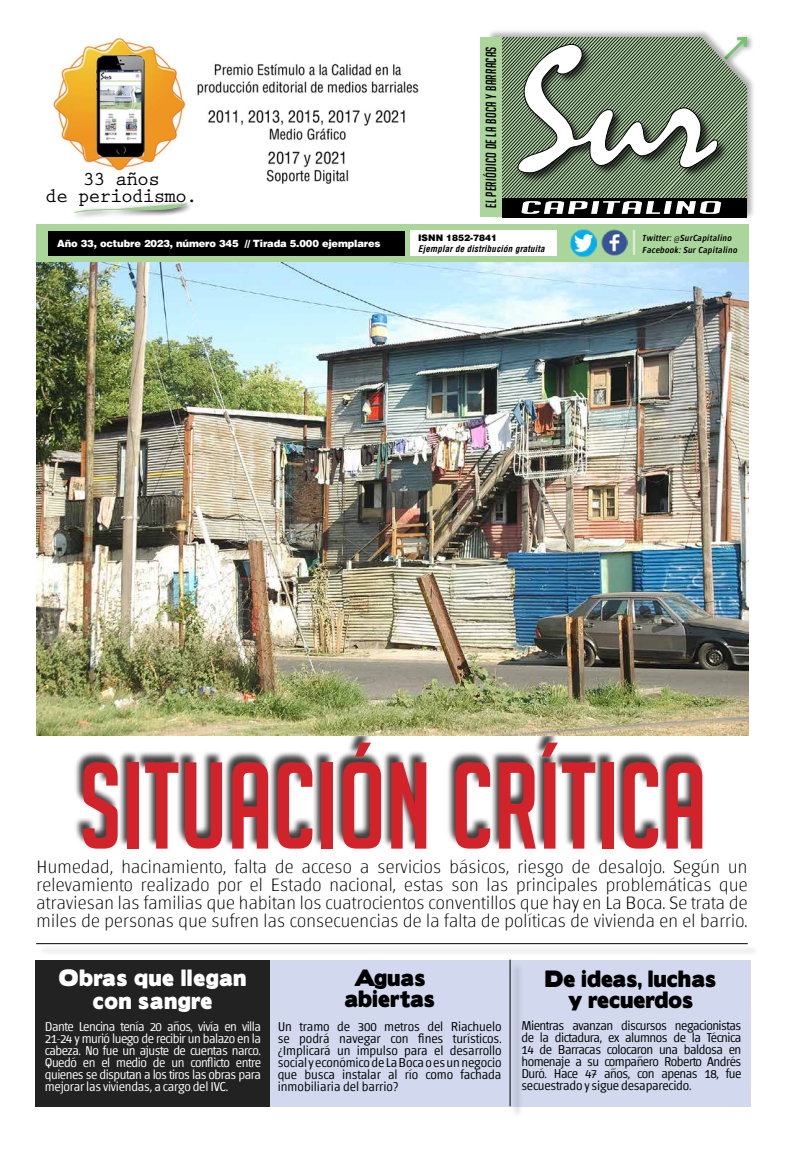
<style>
.page{position:relative;width:796px;height:1163px;background:#fff}
.page>*{position:absolute;margin:0;border:0;box-sizing:border-box;transform-origin:0 0}
.t1{font:120px "Big Noodle Titling";color:#d2232a}
.t2{font:26px "Tahoma";color:#e1eedc}
.t3{font:21px/21px "Boris Black Bloxx";letter-spacing:.02em;color:#000;text-align:center;scale:.95 1}
.t4{font:21px/23px "Boris Black Bloxx";letter-spacing:.04em;color:#fff;text-align:center;scale:.95 1}
.t5{font:700 20px/16.9px "Prestige Elite Std";letter-spacing:-.06em;color:#000;text-align:center}
.t6{font:100 18px/18px "Chaco";letter-spacing:-.02em;color:#000;text-align:justify;scale:1.07 1}
.t7{font:italic 17.8px "Big Noodle Titling";letter-spacing:.01em;color:#fff;scale:3.5 1}
.t8{font:italic 14.4px "Big Noodle Titling";letter-spacing:.02em;color:#000}
.t9{font:300 12.8px/12px "Chaco";letter-spacing:-.015em;color:#000;text-align:justify}
.t10{font:300 12.8px/12px "Chaco";letter-spacing:-.02em;color:#fff;text-align:justify}
.t11{font:900 10px "Helvetica";letter-spacing:-.015em;color:#fff}
.t12{font:9px "Helve Con Bol Obl";letter-spacing:.02em;color:#000}
.t13{font:900 9px "Helvetica";color:#000}
.t14{font:italic 500 8.8px "Chaco";letter-spacing:.04em;color:#000}
</style>
<div class="page">
<div style="left:39px;top:944px;width:719px;height:12px;background:#f7f7f7"></div>
<hr style="left:36px;top:943px;width:711px;height:1px;background:#000">
<div style="left:38px;top:960px;width:712px;height:146px;background:#d2d9ee"></div>
<div style="left:36px;top:960px;width:233px;height:146px;background:#222223"></div>
<div style="left:36px;top:224px;width:712px;height:38px;background:#aad69c"></div>
<div style="left:49px;top:231px;width:356px;height:24px;background:#000"></div>
<div style="left:409px;top:231px;width:147px;height:25px;background:#fff"></div>
<img style="left:570px;top:230px;width:26px;height:26px">
<img style="left:601px;top:230px;width:25px;height:26px">
<div style="left:486px;top:29px;width:269px;height:190px;background:#000;opacity:.35"></div>
<div style="left:480px;top:37px;width:21px;height:180px;background:#aad69c"></div>
<svg style="left:488px;top:34px;width:261px;height:183px"></svg>
<div style="left:501px;top:198px;width:245px;height:19px;background:#000"></div>
<div style="left:511px;top:961px;width:11px;height:156px;background:#000;opacity:.75"></div>
<hr style="left:509px;top:959px;width:1px;height:147px;background:#000">
<img style="left:53px;top:38px;width:366px;height:146px">
<svg style="left:76px;top:202px;width:115px;height:15px"></svg>
<svg style="left:74px;top:203px;width:113px;height:10px"></svg>
<div style="left:73px;top:730px;width:630px;height:117px;background:#000;opacity:.75"></div>
<img style="left:36px;top:262px;width:712px;height:473px">
<h3 class="t5" style="left:45px;top:171px;width:154px">33 años<br>de periodismo.</h3>
<p class="t11" style="left:57px;top:237px;width:325px">Año 33, octubre 2023, número 345 // Tirada 5.000 ejemplares</p>
<p class="t8" style="left:483px;top:208px;width:163px;rotate:-90deg">EL PERIÓDICO DE LA BOCA Y BARRACAS</p>
<h3 class="t7" style="left:519px;top:198px;width:59px">CAPITALINO</h3>
<p class="t13" style="left:418px;top:232px;width:81px">ISNN 1852-7841</p>
<p class="t12" style="left:418px;top:243px;width:128px">Ejemplar de distribución gratuita</p>
<h2 class="t2" style="left:628px;top:223px;width:11px">|</h2>
<p class="t14" style="left:642px;top:233px;width:91px">Twitter: @SurCapitalino</p>
<p class="t14" style="left:642px;top:246px;width:96px">Facebook: Sur Capitalino</p>
<h1 class="t1" style="left:79px;top:741px;width:629px">SITUACIÓN CRÍTICA</h1>
<p class="t6" style="left:36px;top:858px;width:666px">Humedad, hacinamiento, falta de acceso a servicios básicos, riesgo de desalojo. Según un relevamiento realizado por el Estado nacional, estas son las principales problemáticas que atraviesan las familias que habitan los cuatrocientos conventillos que hay en La Boca. Se trata de miles de personas que sufren las consecuencias de la falta de políticas de vivienda en el barrio.</p>
<h3 class="t4" style="left:59px;top:966px;width:199px">Obras que llegan con sangre</h3>
<p class="t10" style="left:45px;top:1020px;width:217px">Dante Lencina tenía 20 años, vivía en villa 21-24 y murió luego de recibir un balazo en la cabeza. No fue un ajuste de cuentas narco.<br>Quedó en el medio de un conflicto entre quienes se disputan a los tiros las obras para mejorar las viviendas, a cargo del IVC.</p>
<h3 class="t3" style="left:344px;top:967px;width:97px">Aguas abiertas</h3>
<p class="t9" style="left:277px;top:1020px;width:225px">Un tramo de 300 metros del Riachuelo se podrá navegar con fines turísticos. ¿Implicará un impulso para el desarrollo social y económico de La Boca o es un negocio que busca instalar al río como fachada inmobiliaria del barrio?</p>
<p class="t9" style="left:521px;top:1020px;width:221px">Mientras avanzan discursos negacionistas de la dictadura, ex alumnos de la Técnica 14 de Barracas colocaron una baldosa en homenaje a su compañero Roberto Andrés Duró. Hace 47 años, con apenas 18, fue secuestrado y sigue desaparecido.</p>
<h3 class="t3" style="left:544px;top:968px;width:181px">De ideas, luchas y recuerdos</h3>
</div>
